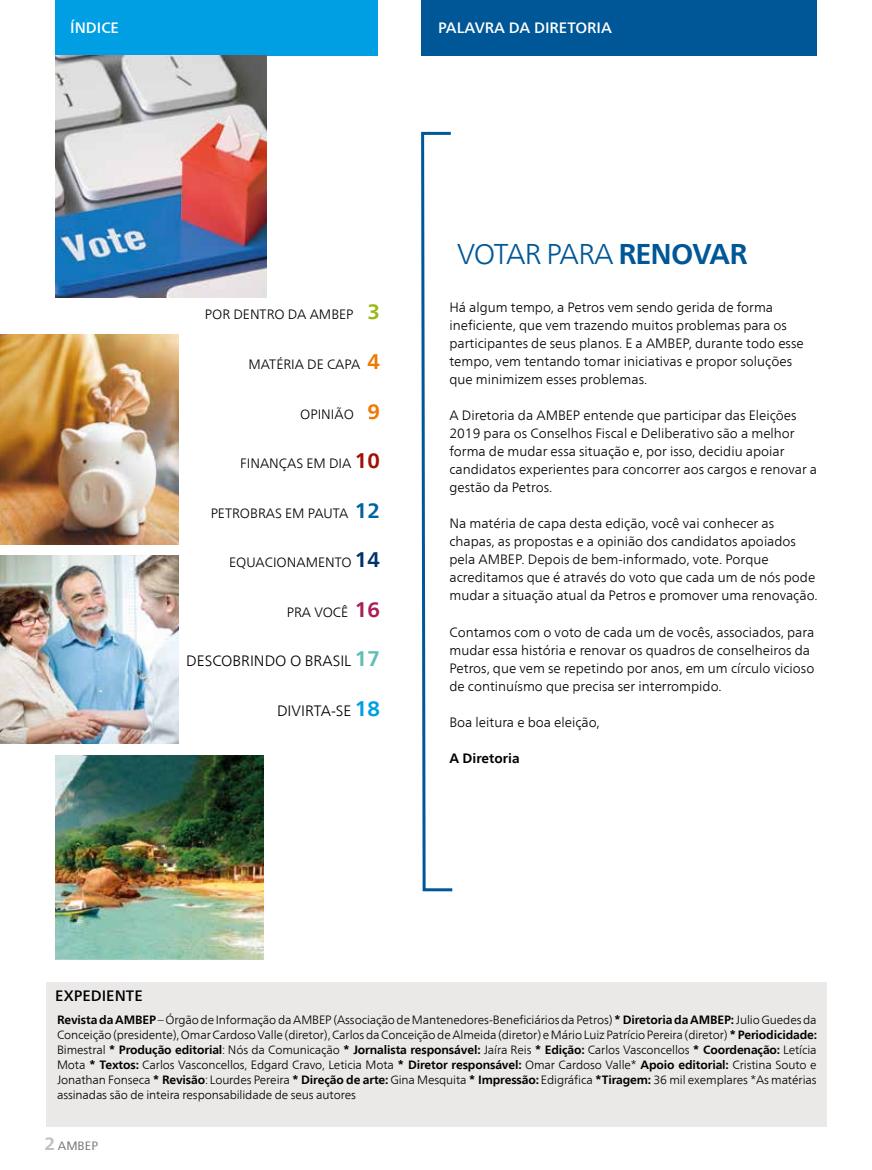
<style>
.page{position:relative;width:872px;height:1170px;background:#fff}
.page>*{position:absolute;margin:0;border:0;box-sizing:border-box;transform-origin:0 0}
.t1{font:300 28.5px "Frutiger Neue LT Com";letter-spacing:-.04em;color:#005797}
.t2{font:300 15px "Frutiger Neue LT Com";color:#000}
.t3{font:500 15px "Frutiger Neue LT Com";color:#fff}
.t4{font:500 15px "Frutiger Neue LT Com";color:#000}
.t5{font:300 13.5px/18px "Frutiger Neue LT Com";color:#000}
.t6{font:700 13.5px "Frutiger Neue LT Com";color:#000}
.t7{font:300 12px/15px "Frutiger Neue LT Com";letter-spacing:-.01em;color:#000;text-align:justify}
.t8{font:12px "Frutiger Neue LT Com";color:#706f6f}
.s1{font-weight:700;font-size:21px;color:#99b815}
.s2{font-weight:700;font-size:21px;color:#ef7900}
.s3{font-weight:700;font-size:21px;color:#a11007}
.s4{font-weight:700;font-size:21px;color:#0063a1}
.s5{font-weight:700;font-size:21px;color:#00336b}
.s6{font-weight:700;font-size:21px;color:#a81f5a}
.s7{font-weight:700;font-size:21px;color:#60beb3}
.s8{font-weight:700;font-size:21px;color:#009fe3}
.s9{font-weight:700}
.s10{font-weight:700;font-size:18px;color:#c5c0bd}
</style>
<div class="page">
<div style="left:46px;top:981px;width:780px;height:145px;background:#ebe9e8"></div>
<svg style="left:421px;top:131px;width:32px;height:761px"></svg>
<div style="left:421px;top:0;width:395px;height:55px;background:#005797"></div>
<div style="left:55px;top:0;width:322px;height:55px;background:#009fe3"></div>
<img style="left:55px;top:55px;width:212px;height:243px">
<img style="left:0;top:335px;width:179px;height:209px">
<img style="left:0;top:555px;width:179px;height:188px">
<img style="left:55px;top:755px;width:209px;height:204px">
<p class="t3" style="left:70px;top:18px;width:50px">ÍNDICE</p>
<p class="t3" style="left:438px;top:18px;width:175px">PALAVRA DA DIRETORIA</p>
<p class="t5" style="left:205px;top:305px;width:177px">POR DENTRO DA AMBEP <span class="s1">3</span></p>
<p class="t5" style="left:248px;top:355px;width:133px">MATÉRIA DE CAPA <span class="s2">4</span></p>
<p class="t5" style="left:300px;top:404px;width:81px">OPINIÃO <span class="s2">9</span></p>
<p class="t5" style="left:240px;top:454px;width:141px">FINANÇAS EM DIA <span class="s3">10</span></p>
<p class="t5" style="left:211px;top:503px;width:171px">PETROBRAS EM PAUTA <span class="s4">12</span></p>
<p class="t5" style="left:229px;top:553px;width:152px">EQUACIONAMENTO <span class="s5">14</span></p>
<p class="t5" style="left:287px;top:602px;width:95px">PRA VOCÊ <span class="s6">16</span></p>
<p class="t2" style="left:186px;top:651px;width:195px">DESCOBRINDO O BRASIL <span class="s7">17</span></p>
<p class="t2" style="left:277px;top:701px;width:104px">DIVIRTA-SE <span class="s8">18</span></p>
<h1 class="t1" style="left:457px;top:237px;width:291px">VOTAR PARA <span class="s9">RENOVAR</span></h1>
<p class="t5" style="left:449px;top:298px;width:356px">Há algum tempo, a Petros vem sendo gerida de forma ineficiente, que vem trazendo muitos problemas para os participantes de seus planos. E a AMBEP, durante todo esse tempo, vem tentando tomar iniciativas e propor soluções que minimizem esses problemas.</p>
<p class="t5" style="left:449px;top:406px;width:369px">A Diretoria da AMBEP entende que participar das Eleições 2019 para os Conselhos Fiscal e Deliberativo são a melhor forma de mudar essa situação e, por isso, decidiu apoiar candidatos experientes para concorrer aos cargos e renovar a gestão da Petros.</p>
<p class="t5" style="left:449px;top:514px;width:370px">Na matéria de capa desta edição, você vai conhecer as chapas, as propostas e a opinião dos candidatos apoiados pela AMBEP. Depois de bem-informado, vote. Porque acreditamos que é através do voto que cada um de nós pode mudar a situação atual da Petros e promover uma renovação.</p>
<p class="t5" style="left:449px;top:622px;width:366px">Contamos com o voto de cada um de vocês, associados, para mudar essa história e renovar os quadros de conselheiros da Petros, que vem se repetindo por anos, em um círculo vicioso de continuísmo que precisa ser interrompido.</p>
<p class="t5" style="left:449px;top:712px;width:152px">Boa leitura e boa eleição,</p>
<p class="t6" style="left:449px;top:749px;width:72px">A Diretoria</p>
<p class="t4" style="left:55px;top:986px;width:89px">EXPEDIENTE</p>
<p class="t7" style="left:57px;top:1011px;width:761px"><span class="s9">Revista da AMBEP</span> – Órgão de Informação da AMBEP (Associação de Mantenedores-Beneficiários da Petros) <span class="s9">* Diretoria da AMBEP:</span> Julio Guedes da Conceição (presidente), Omar Cardoso Valle (diretor), Carlos da Conceição de Almeida (diretor) e Mário Luiz Patrício Pereira (diretor) <span class="s9">* Periodicidade:<br></span>Bimestral <span class="s9">* Produção editorial</span>: Nós da Comunicação <span class="s9">* Jornalista responsável:</span> Jaíra Reis <span class="s9">* Edição:</span> Carlos Vasconcellos <span class="s9">* Coordenação:</span> Letícia Mota <span class="s9">* Textos:</span> Carlos Vasconcellos, Edgard Cravo, Leticia Mota <span class="s9">* Diretor responsável:</span> Omar Cardoso Valle* <span class="s9">Apoio editorial:</span> Cristina Souto e Jonathan Fonseca <span class="s9">* Revisão</span>: Lourdes Pereira <span class="s9">* Direção de arte:</span> Gina Mesquita <span class="s9">* Impressão:</span> Edigráfica <span class="s9">*Tiragem:</span> 36 mil exemplares *As matérias assinadas são de inteira responsabilidade de seus autores</p>
<p class="t8" style="left:45px;top:1138px;width:55px"><span class="s10">2</span> AMBEP</p>
</div>
